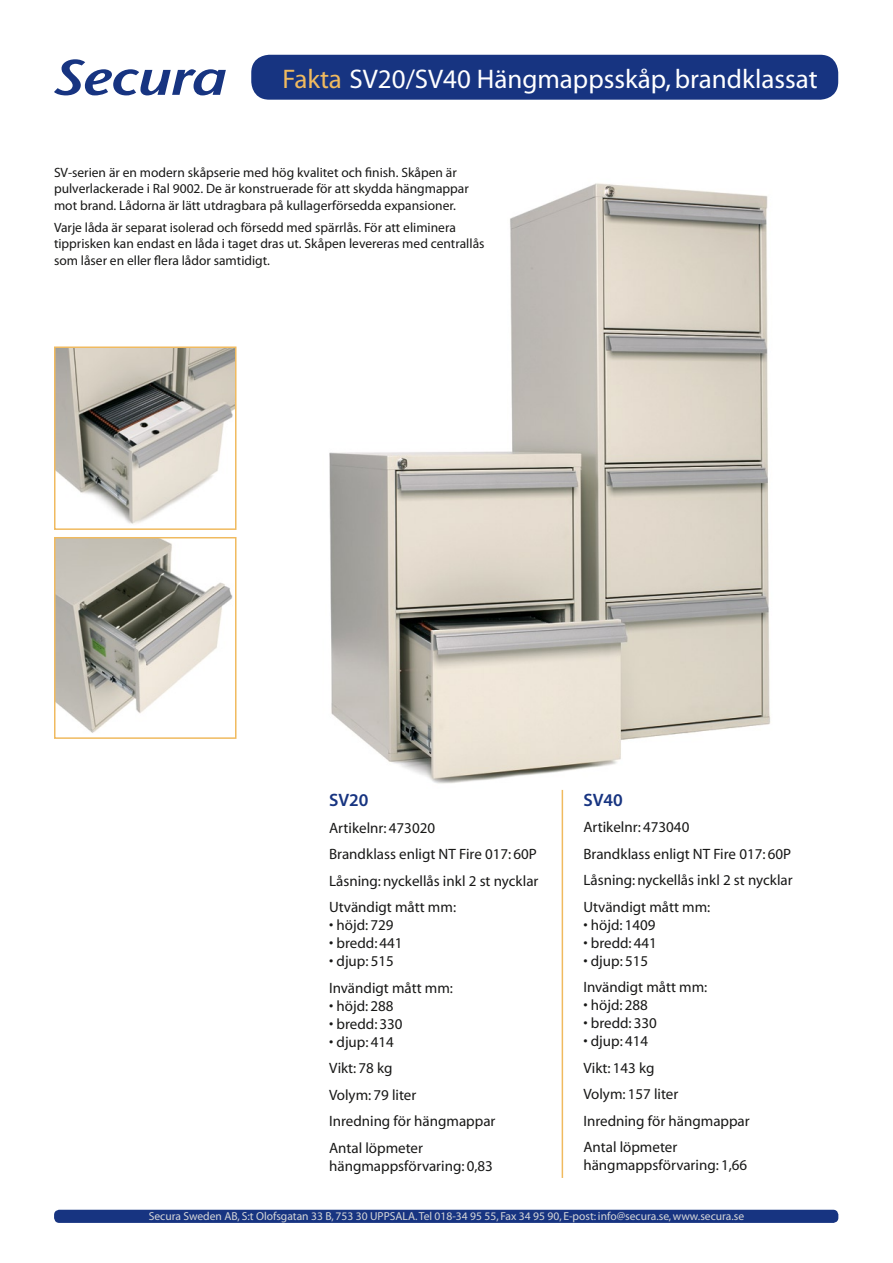
<style>
.page{position:relative;width:893px;height:1263px;background:#fff}
.page>*{position:absolute;margin:0;border:0;box-sizing:border-box;transform-origin:0 0}
.Styckeformat__1{font:27px "Myriad";color:#fff}
.rubrik_liten{font:600 18px "Myriad Pro";color:#173481}
.Styckeformat__1-2{font:15px/18px "Myriad";color:#181817}
.brödtext{font:13.5px/16.2px "Myriad Pro";color:#181817}
.t1{font:11.55px "Myriad";color:#d6d7d8}
.s1{color:#f0ba5f}
</style>
<div class="page">
<img style="left:329px;top:183px;width:442px;height:609px">
<svg style="left:54px;top:59px;width:172px;height:36px"></svg>
<div style="left:251px;top:55px;width:587px;height:45px;background:#173481"></div>
<svg style="left:54px;top:1210px;width:784px;height:13px;background:#183582"></svg>
<img style="left:57px;top:349px;width:176px;height:175px">
<div style="left:54px;top:346px;width:182px;height:184px;border:2px solid #f0ba5f"></div>
<img style="left:57px;top:540px;width:176px;height:193px">
<div style="left:54px;top:537px;width:182px;height:202px;border:2px solid #f0ba5f"></div>
<hr style="left:562px;top:790px;width:1px;height:388px;background:#f0ba5f">
<p class="Styckeformat__1" style="left:282px;top:65px;width:537px"><span class="s1">Fakta</span> SV20/SV40 Hängmappsskåp, brandklassat</p>
<p class="brödtext" style="left:54px;top:165px;width:416px">SV-serien är en modern skåpserie med hög kvalitet och finish. Skåpen är pulverlackerade i Ral 9002. De är konstruerade för att skydda hängmappar mot brand. Lådorna är lätt utdragbara på kullagerförsedda expansioner.</p>
<p class="brödtext" style="left:54px;top:220px;width:432px">Varje låda är separat isolerad och försedd med spärrlås. För att eliminera tipprisken kan endast en låda i taget dras ut. Skåpen levereras med centrallås som låser en eller flera lådor samtidigt.</p>
<p class="rubrik_liten" style="left:329px;top:790px;width:41px">SV20</p>
<p class="Styckeformat__1-2" style="left:329px;top:819px;width:107px">Artikelnr: 473020</p>
<p class="Styckeformat__1-2" style="left:329px;top:846px;width:209px">Brandklass enligt NT Fire 017: 60P</p>
<p class="Styckeformat__1-2" style="left:329px;top:872px;width:211px">Låsning: nyckellås inkl 2 st nycklar</p>
<p class="Styckeformat__1-2" style="left:329px;top:899px;width:128px">Utvändigt mått mm:</p>
<p class="Styckeformat__1-2" style="left:329px;top:917px;width:66px">• höjd: 729</p>
<p class="Styckeformat__1-2" style="left:329px;top:935px;width:75px">• bredd: 441</p>
<p class="Styckeformat__1-2" style="left:329px;top:953px;width:66px">• djup: 515</p>
<p class="Styckeformat__1-2" style="left:329px;top:979px;width:125px">Invändigt mått mm:</p>
<p class="Styckeformat__1-2" style="left:329px;top:997px;width:66px">• höjd: 288</p>
<p class="Styckeformat__1-2" style="left:329px;top:1015px;width:75px">• bredd: 330</p>
<p class="Styckeformat__1-2" style="left:329px;top:1033px;width:66px">• djup: 414</p>
<p class="Styckeformat__1-2" style="left:329px;top:1060px;width:65px">Vikt: 78 kg</p>
<p class="Styckeformat__1-2" style="left:329px;top:1086px;width:89px">Volym: 79 liter</p>
<p class="Styckeformat__1-2" style="left:329px;top:1113px;width:168px">Inredning för hängmappar</p>
<p class="Styckeformat__1-2" style="left:329px;top:1139px;width:165px">Antal löpmeter hängmappsförvaring: 0,83</p>
<p class="rubrik_liten" style="left:583px;top:790px;width:41px">SV40</p>
<p class="Styckeformat__1-2" style="left:583px;top:819px;width:107px">Artikelnr: 473040</p>
<p class="Styckeformat__1-2" style="left:583px;top:845px;width:209px">Brandklass enligt NT Fire 017: 60P</p>
<p class="Styckeformat__1-2" style="left:583px;top:872px;width:211px">Låsning: nyckellås inkl 2 st nycklar</p>
<p class="Styckeformat__1-2" style="left:583px;top:898px;width:128px">Utvändigt mått mm:</p>
<p class="Styckeformat__1-2" style="left:583px;top:916px;width:74px">• höjd: 1409</p>
<p class="Styckeformat__1-2" style="left:583px;top:934px;width:75px">• bredd: 441</p>
<p class="Styckeformat__1-2" style="left:583px;top:952px;width:66px">• djup: 515</p>
<p class="Styckeformat__1-2" style="left:583px;top:979px;width:125px">Invändigt mått mm:</p>
<p class="Styckeformat__1-2" style="left:583px;top:997px;width:66px">• höjd: 288</p>
<p class="Styckeformat__1-2" style="left:583px;top:1015px;width:75px">• bredd: 330</p>
<p class="Styckeformat__1-2" style="left:583px;top:1033px;width:66px">• djup: 414</p>
<p class="Styckeformat__1-2" style="left:583px;top:1059px;width:73px">Vikt: 143 kg</p>
<p class="Styckeformat__1-2" style="left:583px;top:1086px;width:96px">Volym: 157 liter</p>
<p class="Styckeformat__1-2" style="left:583px;top:1112px;width:168px">Inredning för hängmappar</p>
<p class="Styckeformat__1-2" style="left:583px;top:1139px;width:165px">Antal löpmeter hängmappsförvaring: 1,66</p>
<p class="t1" style="left:149px;top:1210px;width:597px">Secura Sweden AB, S:t Olofsgatan 33 B, 753 30 UPPSALA. Tel 018-34 95 55, Fax 34 95 90, E-post: info@secura.se, www.secura.se</p>
</div>
